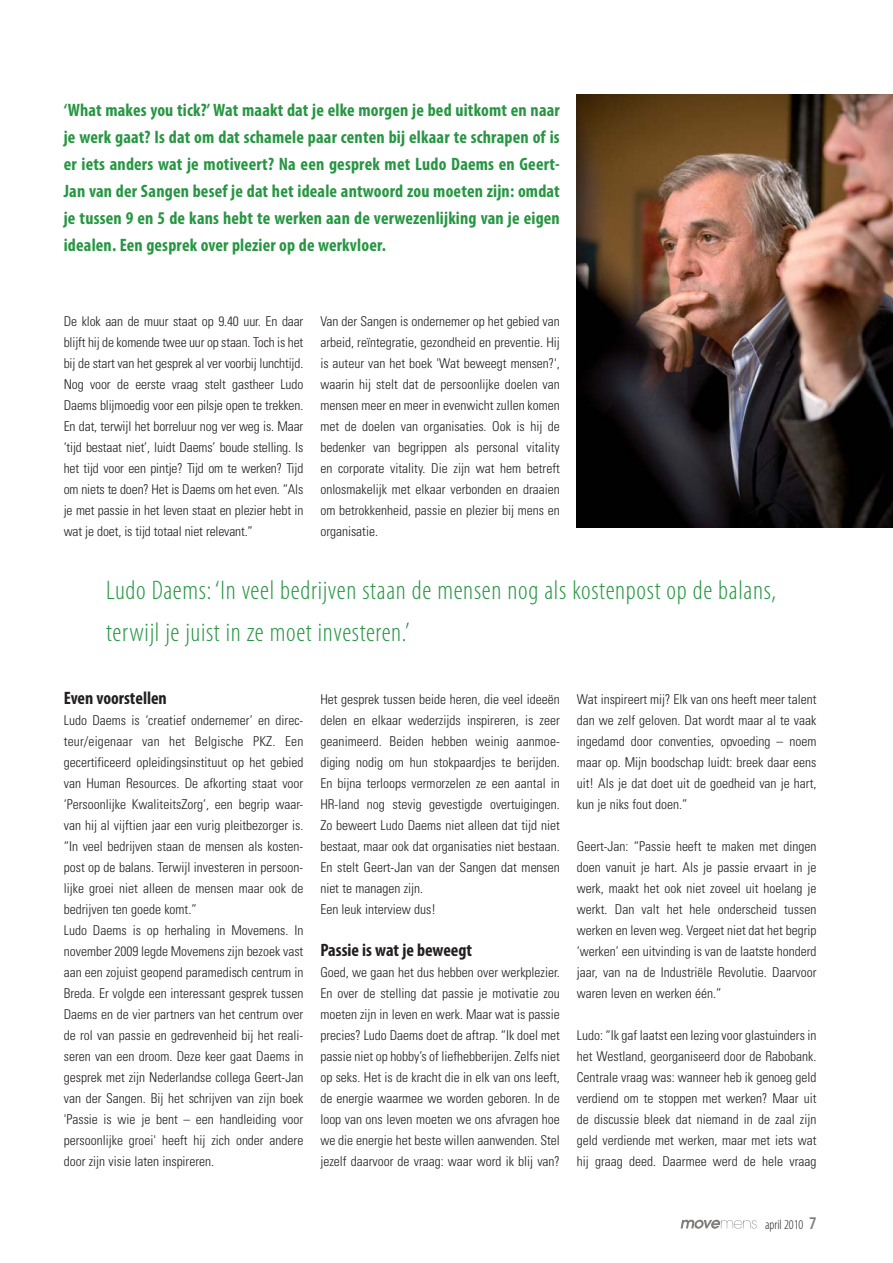
<style>
.page{position:relative;width:893px;height:1263px;background:#fff}
.page>*{position:absolute;margin:0;border:0;box-sizing:border-box;transform-origin:0 0}
.t1{font:300 condensed 27px/42px "Myriad Pro";letter-spacing:.025em;color:#279643}
.t2{font:700 condensed 18px/27px "Myriad Pro";letter-spacing:.01em;color:#279643;text-align:justify}
.t3{font:700 condensed 18px "Myriad Pro";color:#231f20}
.t4{font:300 condensed 13.5px/21px "Univers";color:#231f20;text-align:justify}
.t5{font:300 condensed 13.5px "Myriad Pro";color:#231f20}
.s1{font-weight:600;font-size:18px;color:#817d7a}
</style>
<div class="page">
<img style="left:577px;top:95px;width:316px;height:432px">
<svg style="left:681px;top:1220px;width:75px;height:9px"></svg>
<p class="t2" style="left:64px;top:98px;width:498px">‘What makes you tick?’ Wat maakt dat je elke morgen je bed uitkomt en naar je werk gaat? Is dat om dat schamele paar centen bij elkaar te schrapen of is er iets anders wat je motiveert? Na een gesprek met Ludo Daems en Geert-Jan van der Sangen besef je dat het ideale antwoord zou moeten zijn: omdat je tussen 9 en 5 de kans hebt te werken aan de verwezenlijking van je eigen idealen. Een gesprek over plezier op de werkvloer.</p>
<p class="t4" style="left:64px;top:312px;width:241px">De klok aan de muur staat op 9.40 uur. En daar blijft hij de komende twee uur op staan. Toch is het bij de start van het gesprek al ver voorbij lunchtijd.<br>Nog voor de eerste vraag stelt gastheer Ludo Daems blijmoedig voor een pilsje open te trekken.<br>En dat, terwijl het borreluur nog ver weg is. Maar ‘tijd bestaat niet’, luidt Daems’ boude stelling. Is het tijd voor een pintje? Tijd om te werken? Tijd om niets te doen? Het is Daems om het even. “Als je met passie in het leven staat en plezier hebt in wat je doet, is tijd totaal niet relevant.”</p>
<p class="t4" style="left:320px;top:312px;width:241px">Van der Sangen is ondernemer op het gebied van arbeid, reïntegratie, gezondheid en preventie. Hij is auteur van het boek 'Wat beweegt mensen?', waarin hij stelt dat de persoonlijke doelen van mensen meer en meer in evenwicht zullen komen met de doelen van organisaties. Ook is hij de bedenker van begrippen als personal vitality en corporate vitality. Die zijn wat hem betreft onlosmakelijk met elkaar verbonden en draaien om betrokkenheid, passie en plezier bij mens en organisatie.</p>
<h1 class="t1" style="left:106px;top:572px;width:671px">Ludo Daems: ‘In veel bedrijven staan de mensen nog als kostenpost op de balans, terwijl je juist in ze moet investeren.’</h1>
<h2 class="t3" style="left:64px;top:691px;width:105px">Even voorstellen</h2>
<p class="t4" style="left:64px;top:711px;width:241px;text-align:left">Ludo Daems is ‘creatief ondernemer’ en direc&shy;teur/eigenaar van het Belgische PKZ. Een gecertificeerd opleidingsinstituut op het gebied van Human Resources. De afkorting staat voor ‘Persoonlijke KwaliteitsZorg’, een begrip waar&shy;van hij al vijftien jaar een vurig pleitbezorger is. “In veel bedrijven staan de mensen als kosten&shy;post op de balans. Terwijl investeren in persoon&shy;lijke groei niet alleen de mensen maar ook de bedrijven ten goede komt.”<br>Ludo Daems is op herhaling in Movemens. In november 2009 legde Movemens zijn bezoek vast aan een zojuist geopend paramedisch centrum in Breda. Er volgde een interessant gesprek tussen Daems en de vier partners van het centrum over de rol van passie en gedrevenheid bij het reali&shy;seren van een droom. Deze keer gaat Daems in gesprek met zijn Nederlandse collega Geert-Jan van der Sangen. Bij het schrijven van zijn boek 'Passie is wie je bent – een handleiding voor persoonlijke groei' heeft hij zich onder andere door zijn visie laten inspireren.</p>
<p class="t4" style="left:320px;top:690px;width:241px;text-align:left">Het gesprek tussen beide heren, die veel ideeën delen en elkaar wederzijds inspireren, is zeer geanimeerd. Beiden hebben weinig aanmoe&shy;diging nodig om hun stokpaardjes te berijden.<br>En bijna terloops vermorzelen ze een aantal in HR-land nog stevig gevestigde overtuigingen.<br>Zo beweert Ludo Daems niet alleen dat tijd niet bestaat, maar ook dat organisaties niet bestaan.<br>En stelt Geert-Jan van der Sangen dat mensen niet te managen zijn.<br>Een leuk interview dus!</p>
<h2 class="t3" style="left:320px;top:943px;width:153px">Passie is wat je beweegt</h2>
<p class="t4" style="left:320px;top:963px;width:241px">Goed, we gaan het dus hebben over werkplezier.<br>En over de stelling dat passie je motivatie zou moeten zijn in leven en werk. Maar wat is passie precies? Ludo Daems doet de aftrap. “Ik doel met passie niet op hobby’s of liefhebberijen. Zelfs niet op seks. Het is de kracht die in elk van ons leeft, de energie waarmee we worden geboren. In de loop van ons leven moeten we ons afvragen hoe we die energie het beste willen aanwenden. Stel jezelf daarvoor de vraag: waar word ik blij van?</p>
<p class="t4" style="left:577px;top:690px;width:241px">Wat inspireert mij? Elk van ons heeft meer talent dan we zelf geloven. Dat wordt maar al te vaak ingedamd door conventies, opvoeding – noem maar op. Mijn boodschap luidt: breek daar eens uit! Als je dat doet uit de goedheid van je hart, kun je niks fout doen.”</p>
<p class="t4" style="left:577px;top:837px;width:241px">Geert-Jan: “Passie heeft te maken met dingen doen vanuit je hart. Als je passie ervaart in je werk, maakt het ook niet zoveel uit hoelang je werkt. Dan valt het hele onderscheid tussen werken en leven weg. Vergeet niet dat het begrip ‘werken’ een uitvinding is van de laatste honderd jaar, van na de Industriële Revolutie. Daarvoor waren leven en werken één.”</p>
<p class="t4" style="left:577px;top:1026px;width:241px">Ludo: “Ik gaf laatst een lezing voor glastuinders in het Westland, georganiseerd door de Rabobank.<br>Centrale vraag was: wanneer heb ik genoeg geld verdiend om te stoppen met werken? Maar uit de discussie bleek dat niemand in de zaal zijn geld verdiende met werken, maar met iets wat hij graag deed. Daarmee werd de hele vraag</p>
<p class="t5" style="left:765px;top:1219px;width:53px">april 2010 <span class="s1">7</span></p>
</div>
